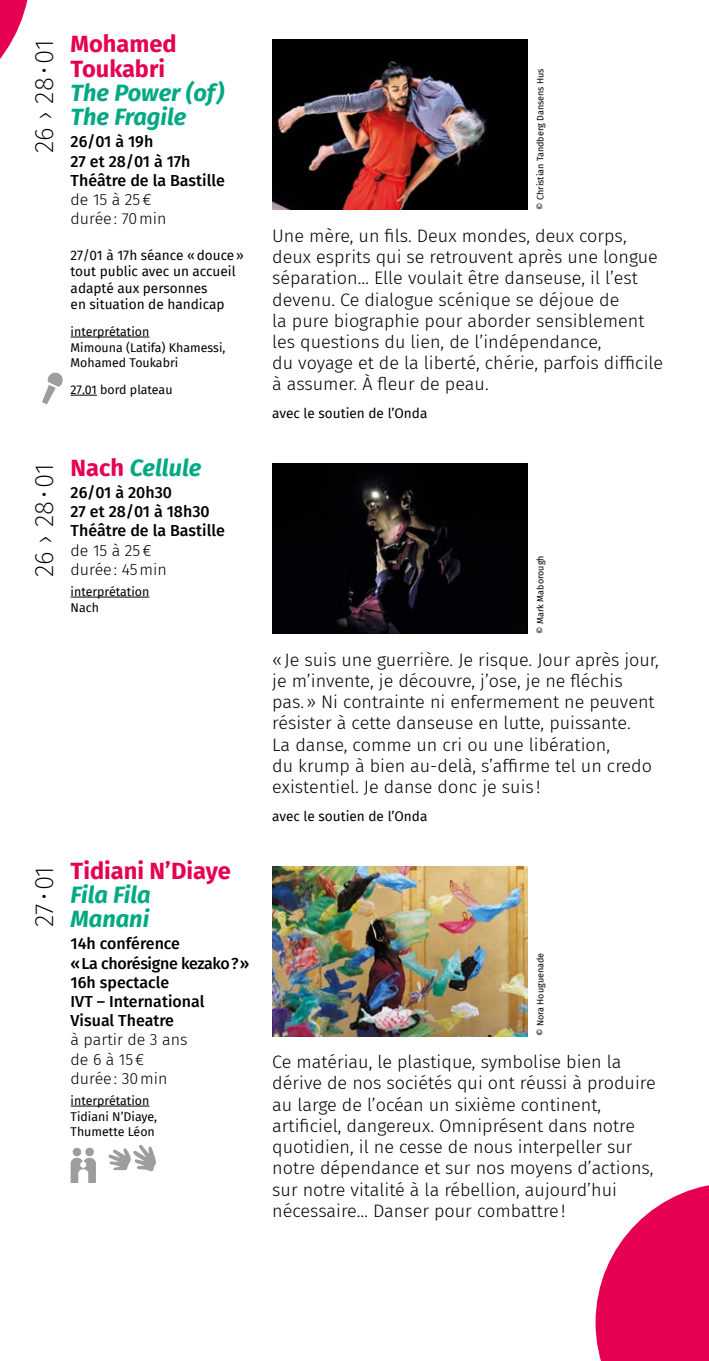
<style>
.page{position:relative;width:709px;height:1361px;background:#fff}
.page>*{position:absolute;margin:0;border:0;box-sizing:border-box;transform-origin:0 0}
.t1{font:200 26px "Fira Sans";letter-spacing:-.005em;color:#000}
.t2{font:italic 700 23.6px/24.4px "Fira Sans";color:#00a984}
.t3{font:700 23.6px/24.4px "Fira Sans";color:#e50051}
.t4{font:300 18px/21.2px "Fira Sans";color:#000}
.t5{font:500 16px/19.2px "Fira Sans";color:#000}
.t6{font:300 16px/19.2px "Fira Sans";color:#000}
.t7{font:13.6px/16.4px "Fira Sans";color:#000}
.t8{font:12.4px/15.6px "Fira Sans";color:#000}
.t9{font:9px "Fira Sans";color:#000}
.s1{font-style:normal;color:#e50051}
</style>
<div class="page">
<hr style="left:71px;top:597px;width:78px;height:1px;background:#000">
<hr style="left:71px;top:1105px;width:78px;height:1px;background:#000">
<img style="left:272px;top:463px;width:255px;height:170px">
<img style="left:272px;top:866px;width:255px;height:170px">
<svg style="left:109px;top:1145px;width:47px;height:26px"></svg>
<svg style="left:71px;top:1158px;width:25px;height:25px"></svg>
<div style="left:85px;top:1147px;width:9px;height:9px;background:#9d9d9c;border-radius:50%"></div>
<div style="left:73px;top:1147px;width:8px;height:9px;background:#9d9d9c;border-radius:50%"></div>
<hr style="left:71px;top:337px;width:78px;height:1px;background:#000">
<svg style="left:71px;top:395px;width:26px;height:1px"></svg>
<img style="left:272px;top:40px;width:255px;height:170px">
<svg style="left:42px;top:372px;width:21px;height:32px"></svg>
<svg style="left:595px;top:1185px;width:114px;height:176px"></svg>
<svg style="left:0;top:0;width:28px;height:59px"></svg>
<h1 class="t1" style="left:26px;top:153px;width:115px;rotate:-90deg">26 › 28•01</h1>
<h2 class="t3" style="left:71px;top:30px;width:108px">Mohamed<br>Toukabri</h2>
<h2 class="t2" style="left:71px;top:79px;width:155px">The Power (of)<br>The Fragile</h2>
<p class="t5" style="left:71px;top:131px;width:156px">26/01 à 19h<br>27 et 28/01 à 17h<br>Théâtre de la Bastille</p>
<p class="t6" style="left:71px;top:190px;width:97px">de 15 à 25€ durée: 70min</p>
<p class="t7" style="left:71px;top:247px;width:175px">27/01 à 17h séance «douce» tout public avec un accueil adapté aux personnes<br>en situation de handicap</p>
<p class="t8" style="left:71px;top:324px;width:156px">interprétation<br>Mimouna (Latifa) Khamessi,<br>Mohamed Toukabri</p>
<p class="t8" style="left:71px;top:382px;width:103px">27.01 bord plateau</p>
<h1 class="t1" style="left:26px;top:577px;width:115px;rotate:-90deg">26 › 28•01</h1>
<h2 class="t2" style="left:71px;top:454px;width:132px"><span class="s1">Nach</span> Cellule</h2>
<p class="t5" style="left:71px;top:482px;width:156px">26/01 à 20h30<br>27 et 28/01 à 18h30<br>Théâtre de la Bastille</p>
<p class="t6" style="left:71px;top:540px;width:98px">de 15 à 25€ durée: 45min</p>
<p class="t8" style="left:71px;top:584px;width:80px">interprétation<br>Nach</p>
<h1 class="t1" style="left:26px;top:927px;width:62px;rotate:-90deg">27•01</h1>
<h2 class="t3" style="left:71px;top:856px;width:162px">Tidiani N’Diaye</h2>
<h2 class="t2" style="left:71px;top:881px;width:82px">Fila Fila<br>Manani</h2>
<p class="t5" style="left:71px;top:933px;width:180px">14h conférence<br>«La chorésigne kezako?»<br>16h spectacle<br>IVT – International<br>Visual Theatre</p>
<p class="t6" style="left:71px;top:1030px;width:118px">à partir de 3 ans de 6 à 15€ durée: 30min</p>
<p class="t8" style="left:71px;top:1092px;width:88px">interprétation<br>Tidiani N’Diaye,<br>Thumette Léon</p>
<p class="t9" style="left:533px;top:210px;width:143px;rotate:-90deg">© Christian Tandberg Dansens Hus</p>
<p class="t4" style="left:272px;top:225px;width:392px">Une mère, un fils. Deux mondes, deux corps, deux esprits qui se retrouvent après une longue séparation… Elle voulait être danseuse, il l’est devenu. Ce dialogue scénique se déjoue de<br>la pure biographie pour aborder sensiblement les questions du lien, de l’indépendance,<br>du voyage et de la liberté, chérie, parfois difficile à assumer. À fleur de peau.</p>
<p class="t7" style="left:272px;top:405px;width:157px">avec le soutien de l’Onda</p>
<p class="t9" style="left:533px;top:633px;width:80px;rotate:-90deg">© Mark Maborough</p>
<p class="t4" style="left:272px;top:649px;width:388px">«Je suis une guerrière. Je risque. Jour après jour, je m’invente, je découvre, j’ose, je ne fléchis pas.» Ni contrainte ni enfermement ne peuvent résister à cette danseuse en lutte, puissante.<br>La danse, comme un cri ou une libération,<br>du krump à bien au-delà, s’affirme tel un credo existentiel. Je danse donc je suis !</p>
<p class="t7" style="left:272px;top:807px;width:157px">avec le soutien de l’Onda</p>
<p class="t9" style="left:533px;top:1036px;width:85px;rotate:-90deg">© Nora Houguenade</p>
<p class="t4" style="left:272px;top:1051px;width:385px">Ce matériau, le plastique, symbolise bien la dérive de nos sociétés qui ont réussi à produire au large de l’océan un sixième continent, artificiel, dangereux. Omniprésent dans notre quotidien, il ne cesse de nous interpeller sur notre dépendance et sur nos moyens d’actions, sur notre vitalité à la rébellion, aujourd’hui nécessaire… Danser pour combattre!</p>
</div>
